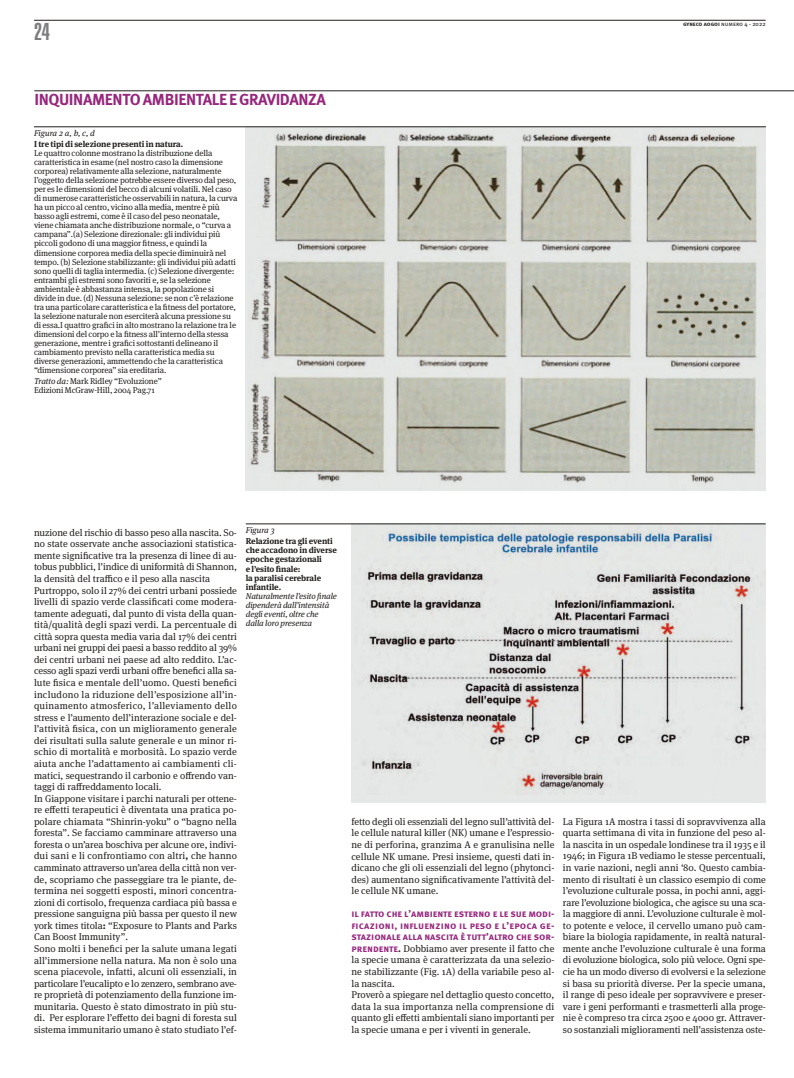
<style>
.page{position:relative;width:794px;height:1078px;background:#fff}
.page>*{position:absolute;margin:0;border:0;box-sizing:border-box;transform-origin:0 0}
.t1{font:900 extra-condensed 24px "Helvetica";color:#7d7c7e}
.t2{font:700 16px "Meta Pro";letter-spacing:-.025em;color:#96277c}
.t3{font:700 10px/11.5px "Meta Pro";color:#96277c;text-align:justify}
.t4{font:9.8px/11.6px "Meta Serif OT";color:#241f1f}
.t5{font:8.5px/9px "Meta Serif OT";letter-spacing:-.01em;color:#241f1f}
.t6{font:700 8.5px/9px "Meta Serif OT";letter-spacing:-.01em;color:#241f1f}
.t7{font:italic 8.5px/9px "Meta Serif OT";letter-spacing:-.01em;color:#241f1f}
.t8{font:6px "Meta Pro";color:#241f1f}
.s1{font-weight:700}
.s2{font-style:italic}
.s3{font-family:"Meta Pro";font-weight:700;font-size:10px;color:#96277c}
</style>
<div class="page">
<hr style="left:34px;top:20px;width:731px;height:1px;background:#241f1f">
<hr style="left:34px;top:90px;width:760px;height:1px;background:#241f1f">
<img style="left:248px;top:127px;width:518px;height:363px">
<div style="left:351px;top:523px;width:414px;height:280px;background:#e6e8e7"></div>
<img style="left:351px;top:524px;width:414px;height:268px">
<hr style="left:34px;top:126px;width:732px;height:1px;background:#241f1f">
<hr style="left:246px;top:523px;width:519px;height:1px;background:#241f1f">
<h1 class="t1" style="left:34px;top:23px;width:17px">24</h1>
<p class="t8" style="left:683px;top:22px;width:84px"><span class="s1">gyneco aogoi</span> numero 4 - 2022</p>
<h2 class="t2" style="left:34px;top:93px;width:293px">INQUINAMENTO AMBIENTALE E GRAVIDANZA</h2>
<p class="t7" style="left:34px;top:129px;width:62px">Figura 2 a, b, c, d</p>
<p class="t6" style="left:34px;top:141px;width:151px">I tre tipi di selezione presenti in natura.</p>
<p class="t5" style="left:34px;top:149px;width:205px">Le quattro colonne mostrano la distribuzione della caratteristica in esame (nel nostro caso la dimensione corporea) relativamente alla selezione, naturalmente l’oggetto della selezione potrebbe essere diverso dal peso, per es le dimensioni del becco di alcuni volatili. Nel caso di numerose caratteristiche osservabili in natura, la curva ha un picco al centro, vicino alla media, mentre è più basso agli estremi, come è il caso del peso neonatale, viene chiamata anche distribuzione normale, o “curva a campana”.(a) Selezione direzionale: gli individui più piccoli godono di una maggior fitness, e quindi la dimensione corporea media della specie diminuirà nel tempo. (b) Selezione stabilizzante: gli individui più adatti sono quelli di taglia intermedia. (c) Selezione divergente: entrambi gli estremi sono favoriti e, se la selezione ambientale è abbastanza intensa, la popolazione si divide in due. (d) Nessuna selezione: se non c’è relazione tra una particolare caratteristica e la fitness del portatore, la selezione naturale non eserciterà alcuna pressione su di essa.I quattro grafici in alto mostrano la relazione tra le dimensioni del corpo e la fitness all’interno della stessa generazione, mentre i grafici sottostanti delineano il cambiamento previsto nella caratteristica media su diverse generazioni, ammettendo che la caratteristica “dimensione corporea” sia ereditaria.</p>
<p class="t5" style="left:34px;top:377px;width:129px"><span class="s2">Tratto da:</span> Mark Ridley “Evoluzione”<br>Edizioni McGraw-Hill, 2004 Pag.71</p>
<p class="t4" style="left:34px;top:527px;width:204px">nuzione del rischio di basso peso alla nascita. So&shy;no state osservate anche associazioni statistica&shy;mente significative tra la presenza di linee di au&shy;tobus pubblici, l’indice di uniformità di Shannon, la densità del traffico e il peso alla nascita Purtroppo, solo il 27% dei centri urbani possiede livelli di spazio verde classificati come modera&shy;tamente adeguati, dal punto di vista della quan&shy;tità/qualità degli spazi verdi. La percentuale di città sopra questa media varia dal 17% dei centri urbani nei gruppi dei paesi a basso reddito al 39% dei centri urbani nei paese ad alto reddito. L’ac&shy;cesso agli spazi verdi urbani offre benefici alla sa&shy;lute fisica e mentale dell’uomo. Questi benefici includono la riduzione dell’esposizione all’in&shy;quinamento atmosferico, l’alleviamento dello stress e l’aumento dell’interazione sociale e del&shy;l’attività fisica, con un miglioramento generale dei risultati sulla salute generale e un minor ri&shy;schio di mortalità e morbosità. Lo spazio verde aiuta anche l’adattamento ai cambiamenti cli&shy;matici, sequestrando il carbonio e offrendo van&shy;taggi di raffreddamento locali.<br>In Giappone visitare i parchi naturali per ottene&shy;re effetti terapeutici è diventata una pratica po&shy;polare chiamata “Shinrin-yoku” o “bagno nella foresta”. Se facciamo camminare attraverso una foresta o un’area boschiva per alcune ore, indivi&shy;dui sani e li confrontiamo con altri<span class="s1">,</span> che hanno camminato attraverso un’area della città non ver&shy;de, scopriamo che passeggiare tra le piante, de&shy;termina nei soggetti esposti, minori concentra&shy;zioni di cortisolo, frequenza cardiaca più bassa e pressione sanguigna più bassa per questo il new york times titola<span class="s1">:</span> “Exposure to Plants and Parks Can Boost Immunity”.<br>Sono molti i benefici per la salute umana legati all’immersione nella natura. Ma non è solo una scena piacevole, infatti, alcuni oli essenziali, in particolare l’eucalipto e lo zenzero, sembrano ave&shy;re proprietà di potenziamento della funzione im&shy;munitaria. Questo è stato dimostrato in più stu&shy;di. Per esplorare l’effetto dei bagni di foresta sul sistema immunitario umano è stato studiato l’ef-</p>
<p class="t7" style="left:246px;top:525px;width:31px">Figura 3</p>
<p class="t6" style="left:246px;top:537px;width:93px">Relazione tra gli eventi che accadono in diverse epoche gestazionali<br>e l’esito finale:<br>la paralisi cerebrale infantile.</p>
<p class="t7" style="left:246px;top:591px;width:93px">Naturalmente l’esito finale dipenderà dall’intensità degli eventi, oltre che dalla loro presenza</p>
<p class="t4" style="left:351px;top:816px;width:204px;text-align:justify">fetto degli oli essenziali del legno sull’attività del&shy;le cellule natural killer (NK) umane e l’espressio&shy;ne di perforina, granzima A e granulisina nelle cellule NK umane. Presi insieme, questi dati in&shy;dicano che gli oli essenziali del legno (phytonci&shy;des) aumentano significativamente l’attività del&shy;le cellule NK umane.</p>
<p class="t3" style="left:351px;top:908px;width:204px">il fatto che l’ambiente esterno e le sue modi&shy;ficazioni, influenzino il peso e l’epoca ge&shy;stazionale alla nascita è tutt’altro che sor-</p>
<p class="t4" style="left:351px;top:943px;width:204px"><span class="s3">prendente</span><span class="s1">.</span> Dobbiamo aver presente il fatto che la specie umana è caratterizzata da una selezio&shy;ne stabilizzante (Fig. 1A) della variabile peso al&shy;la nascita.<br>Proverò a spiegare nel dettaglio questo concetto, data la sua importanza nella comprensione di quanto gli effetti ambientali siano importanti per la specie umana e per i viventi in generale.</p>
<p class="t4" style="left:563px;top:816px;width:204px;text-align:justify">La Figura 1A mostra i tassi di sopravvivenza alla quarta settimana di vita in funzione del peso al&shy;la nascita in un ospedale londinese tra il 1935 e il 1946; in Figura 1B vediamo le stesse percentuali, in varie nazioni, negli anni ‘80. Questo cambia&shy;mento di risultati è un classico esempio di come l’evoluzione culturale possa, in pochi anni, aggi&shy;rare l’evoluzione biologica, che agisce su una sca&shy;la maggiore di anni. L’evoluzione culturale è mol&shy;to potente e veloce, il cervello umano può cam&shy;biare la biologia rapidamente, in realtà natural&shy;mente anche l’evoluzione culturale è una forma di evoluzione biologica, solo più veloce. Ogni spe&shy;cie ha un modo diverso di evolversi e la selezione si basa su priorità diverse. Per la specie umana, il range di peso ideale per sopravvivere e preser&shy;vare i geni performanti e trasmetterli alla proge&shy;nie è compreso tra circa 2500 e 4000 gr. Attraver&shy;so sostanziali miglioramenti nell’assistenza oste-</p>
</div>
